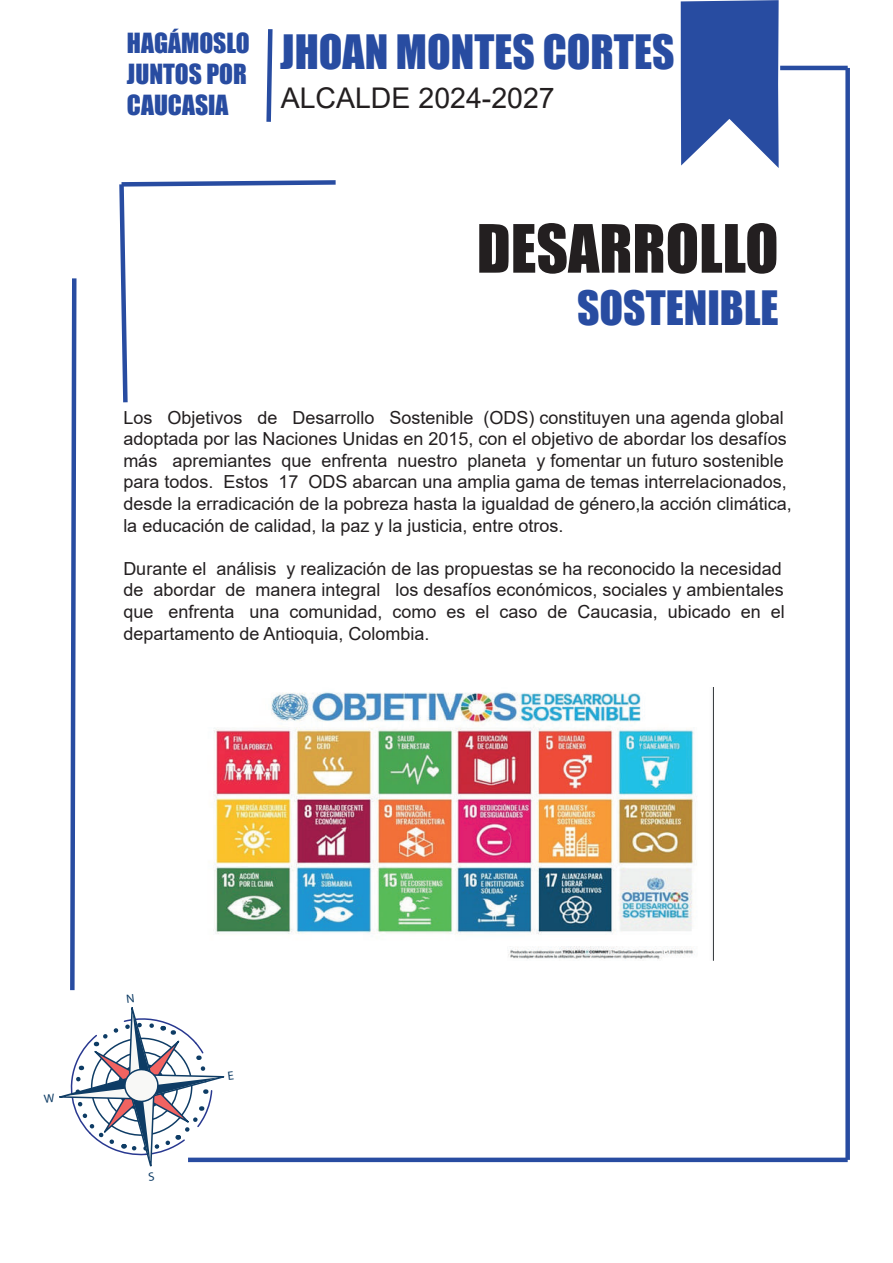
<style>
.page{position:relative;width:893px;height:1263px;background:#fff}
.page>*{position:absolute;margin:0;border:0;box-sizing:border-box;transform-origin:0 0}
.t1{font:61.5px "Impact";color:#231f20}
.t2{font:43.5px "Impact";color:#284ca1}
.t3{font:28.5px "Arial";color:#231f20}
.t4{font:25.5px/30.6px "Impact";color:#284ca1;text-align:justify}
.t5{font:18px/21.6px "Arial";color:#231f20}
</style>
<div class="page">
<hr style="left:780px;top:66px;width:68px;height:4px;background:#284ca1">
<div style="left:845px;top:68px;width:5px;height:1092px;background:#284ca1"></div>
<div style="left:188px;top:1157px;width:660px;height:5px;background:#284ca1"></div>
<svg style="left:266px;top:29px;width:7px;height:93px"></svg>
<svg style="left:681px;top:0;width:98px;height:168px;background:#4967af"></svg>
<img style="left:340px;top:688px;width:374px;height:272px">
<svg style="left:59px;top:180px;width:281px;height:986px"></svg>
<h3 class="t4" style="left:127px;top:28px;width:124px">HAGÁMOSLO JUNTOS POR CAUCASIA</h3>
<h2 class="t2" style="left:280px;top:18px;width:396px">JHOAN MONTES CORTES</h2>
<h3 class="t3" style="left:281px;top:78px;width:276px">ALCALDE 2024-2027</h3>
<h1 class="t1" style="left:477px;top:201px;width:303px">DESARROLLO</h1>
<h2 class="t2" style="left:577px;top:274px;width:203px">SOSTENIBLE</h2>
<p class="t5" style="left:123px;top:406px;width:670px">Los Objetivos de Desarrollo Sostenible (ODS) constituyen una agenda global adoptada por las Naciones Unidas en 2015, con el objetivo de abordar los desafíos más apremiantes que enfrenta nuestro planeta y fomentar un futuro sostenible para todos. Estos 17 ODS abarcan una amplia gama de temas interrelacionados, desde la erradicación de la pobreza hasta la igualdad de género,la acción climática, la educación de calidad, la paz y la justicia, entre otros.</p>
<p class="t5" style="left:123px;top:557px;width:663px">Durante el análisis y realización de las propuestas se ha reconocido la necesidad de abordar de manera integral los desafíos económicos, sociales y ambientales que enfrenta una comunidad, como es el caso de Caucasia, ubicado en el departamento de Antioquia, Colombia.</p>
</div>
